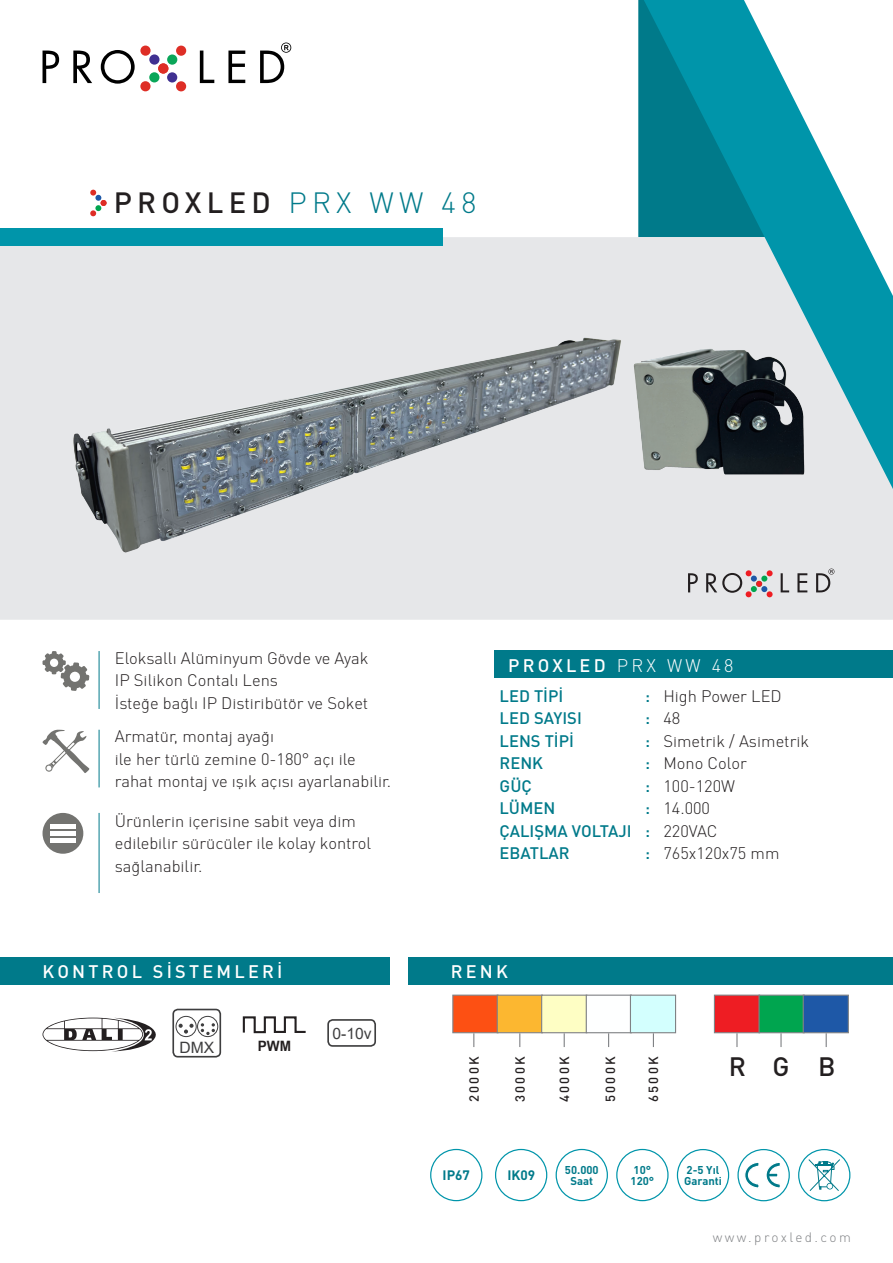
<style>
.page{position:relative;width:893px;height:1263px;background:#fff}
.page>*{position:absolute;margin:0;border:0;box-sizing:border-box;transform-origin:0 0}
.t1{font:500 28.95px "DIN Pro";letter-spacing:.18em;color:#231f20}
.t2{font:500 26.25px "DIN Pro";color:#231f20}
.t3{font:500 18px "DIN Pro";letter-spacing:.18em;color:#fff}
.t4{font:300 16.5px/22.5px "DIN Pro";color:#231f20}
.t5{font:500 16.5px "DIN Pro";color:#007a8a}
.t6{font:15.6px "Arial";color:#3e3e3f}
.t7{font:700 14.25px "Arial Narrow";color:#231f20;scale:1.16 1}
.t8{font:300 13.5px "DIN Pro";letter-spacing:.18em;color:#808285}
.t9{font:700 13.5px "DIN Pro";color:#007a8a}
.t10{font:500 13.2px "DIN Pro";letter-spacing:.18em;color:#231f20}
.t11{font:700 11.25px "DIN Pro";color:#007a8a}
.s1{font-weight:300;color:#007a8a}
.s2{font-weight:300}
</style>
<div class="page">
<svg style="left:43px;top:651px;width:46px;height:40px"></svg>
<hr style="left:99px;top:651px;width:1px;height:58px;background:#007a8a">
<svg style="left:42px;top:730px;width:47px;height:43px"></svg>
<hr style="left:99px;top:730px;width:1px;height:57px;background:#007a8a">
<div style="left:495px;top:651px;width:398px;height:27px;background:#007a8a"></div>
<div style="left:495px;top:1149px;width:52px;height:52px;border:1px solid #0095aa;border-radius:50%"></div>
<div style="left:430px;top:1149px;width:52px;height:52px;border:1px solid #0095aa;border-radius:50%"></div>
<div style="left:556px;top:1149px;width:52px;height:52px;border:1px solid #0095aa;border-radius:50%"></div>
<div style="left:616px;top:1149px;width:53px;height:52px;border:1px solid #0095aa;border-radius:50%"></div>
<div style="left:677px;top:1149px;width:52px;height:52px;border:1px solid #0095aa;border-radius:50%"></div>
<div style="left:737px;top:1149px;width:53px;height:52px;border:1px solid #0095aa;border-radius:50%"></div>
<svg style="left:745px;top:1162px;width:35px;height:26px"></svg>
<div style="left:798px;top:1149px;width:52px;height:52px;border:1px solid #0095aa;border-radius:50%"></div>
<svg style="left:808px;top:1159px;width:32px;height:32px"></svg>
<div style="left:0;top:957px;width:389px;height:27px;background:#007a8a"></div>
<svg style="left:242px;top:1016px;width:64px;height:18px"></svg>
<div style="left:176px;top:1016px;width:20px;height:21px;border:1px solid #3e3e3f;border-radius:50%"></div>
<div style="left:197px;top:1016px;width:21px;height:21px;border:1px solid #3e3e3f;border-radius:50%"></div>
<svg style="left:201px;top:1023px;width:14px;height:12px"></svg>
<svg style="left:179px;top:1024px;width:15px;height:9px"></svg>
<div style="left:172px;top:1009px;width:49px;height:48px;border:2px solid #3e3e3f;border-radius:5px"></div>
<div style="left:327px;top:1019px;width:49px;height:28px;border:2px solid #3e3e3f;border-radius:5px"></div>
<div style="left:43px;top:813px;width:40px;height:41px;background:#737370;border-radius:50%"></div>
<div style="left:50px;top:824px;width:26px;height:5px;background:#fff"></div>
<div style="left:50px;top:831px;width:26px;height:5px;background:#fff"></div>
<div style="left:50px;top:838px;width:26px;height:5px;background:#fff"></div>
<hr style="left:99px;top:813px;width:1px;height:80px;background:#007a8a">
<div style="left:408px;top:957px;width:485px;height:27px;background:#007a8a"></div>
<div style="left:452px;top:994px;width:46px;height:39px;background:#fd5013;border:1px solid #808285"></div>
<div style="left:497px;top:994px;width:46px;height:39px;background:#fcb730;border:1px solid #808285"></div>
<div style="left:541px;top:994px;width:46px;height:39px;background:#fefec4;border:1px solid #808285"></div>
<div style="left:714px;top:994px;width:46px;height:39px;background:#ee1d23;border:1px solid #808285"></div>
<div style="left:586px;top:994px;width:46px;height:39px;background:#feffff;border:1px solid #808285"></div>
<div style="left:758px;top:994px;width:47px;height:39px;background:#00a54f;border:1px solid #808285"></div>
<div style="left:630px;top:994px;width:46px;height:39px;background:#d3fffe;border:1px solid #808285"></div>
<div style="left:803px;top:994px;width:46px;height:39px;background:#1e58a7;border:1px solid #808285"></div>
<svg style="left:473px;top:1033px;width:1px;height:14px"></svg>
<svg style="left:519px;top:1033px;width:1px;height:14px"></svg>
<svg style="left:564px;top:1033px;width:1px;height:14px"></svg>
<svg style="left:608px;top:1033px;width:1px;height:14px"></svg>
<svg style="left:653px;top:1033px;width:1px;height:14px"></svg>
<svg style="left:736px;top:1033px;width:1px;height:14px"></svg>
<svg style="left:780px;top:1033px;width:2px;height:14px"></svg>
<svg style="left:826px;top:1033px;width:1px;height:14px"></svg>
<svg style="left:638px;top:0;width:6px;height:237px"></svg>
<div style="left:0;top:237px;width:893px;height:383px;background:#e6e7e9"></div>
<svg style="left:644px;top:0;width:249px;height:489px"></svg>
<svg style="left:90px;top:190px;width:17px;height:26px"></svg>
<div style="left:0;top:228px;width:442px;height:17px;background:#0095aa"></div>
<svg style="left:688px;top:568px;width:146px;height:29px;background:#c6c3c5"></svg>
<img style="left:65px;top:325px;width:750px;height:239px">
<svg style="left:43px;top:1017px;width:113px;height:35px"></svg>
<div style="left:176px;top:81px;width:10px;height:10px;background:#de2e26;border-radius:50%"></div>
<div style="left:140px;top:81px;width:11px;height:10px;background:#de2e26;border-radius:50%"></div>
<svg style="left:43px;top:43px;width:248px;height:41px"></svg>
<p class="t1" style="left:114px;top:183px;width:364px">PROXLED <span class="s1">PRX WW 48</span></p>
<p class="t4" style="left:115px;top:646px;width:255px">Eloksallı Alüminyum Gövde ve Ayak</p>
<p class="t4" style="left:115px;top:669px;width:165px">IP Silikon Contalı Lens</p>
<p class="t4" style="left:115px;top:691px;width:255px">İsteğe bağlı IP Distiribütör ve Soket</p>
<p class="t4" style="left:115px;top:725px;width:161px">Armatür, montaj ayağı</p>
<p class="t4" style="left:115px;top:747px;width:242px">ile her türlü zemine 0-180° açı ile</p>
<p class="t4" style="left:115px;top:770px;width:278px">rahat montaj ve ışık açısı ayarlanabilir.</p>
<p class="t4" style="left:115px;top:809px;width:258px">Ürünlerin içerisine sabit veya dim edilebilir sürücüler ile kolay kontrol sağlanabilir.</p>
<p class="t3" style="left:508px;top:654px;width:227px">PROXLED <span class="s2">PRX WW 48</span></p>
<p class="t5" style="left:500px;top:685px;width:65px">LED TİPİ</p>
<p class="t5" style="left:645px;top:685px;width:6px">:</p>
<p class="t5" style="left:500px;top:708px;width:84px">LED SAYISI</p>
<p class="t5" style="left:645px;top:708px;width:6px">:</p>
<p class="t5" style="left:500px;top:730px;width:76px">LENS TİPİ</p>
<p class="t5" style="left:645px;top:730px;width:6px">:</p>
<p class="t5" style="left:500px;top:753px;width:45px">RENK</p>
<p class="t5" style="left:645px;top:753px;width:6px">:</p>
<p class="t5" style="left:500px;top:775px;width:34px">GÜÇ</p>
<p class="t5" style="left:645px;top:775px;width:6px">:</p>
<p class="t5" style="left:500px;top:798px;width:57px">LÜMEN</p>
<p class="t5" style="left:645px;top:798px;width:6px">:</p>
<p class="t5" style="left:500px;top:820px;width:152px">ÇALIŞMA VOLTAJI :</p>
<p class="t5" style="left:500px;top:843px;width:72px">EBATLAR</p>
<p class="t5" style="left:645px;top:843px;width:6px">:</p>
<p class="t4" style="left:663px;top:684px;width:120px">High Power LED</p>
<p class="t4" style="left:663px;top:707px;width:18px">48</p>
<p class="t4" style="left:663px;top:729px;width:147px">Simetrik / Asimetrik</p>
<p class="t4" style="left:663px;top:752px;width:85px">Mono Color</p>
<p class="t4" style="left:663px;top:774px;width:73px">100-120W</p>
<p class="t4" style="left:663px;top:797px;width:48px">14.000</p>
<p class="t4" style="left:663px;top:819px;width:56px">220VAC</p>
<p class="t4" style="left:663px;top:842px;width:118px">765x120x75 mm</p>
<p class="t3" style="left:43px;top:960px;width:241px">KONTROL SİSTEMLERİ</p>
<p class="t6" style="left:180px;top:1037px;width:36px">DMX</p>
<p class="t7" style="left:258px;top:1035px;width:30px">PWM</p>
<p class="t6" style="left:332px;top:1022px;width:41px">0-10v</p>
<p class="t3" style="left:451px;top:960px;width:59px">RENK</p>
<p class="t10" style="left:466px;top:1102px;width:48px;rotate:-90deg">2000K</p>
<p class="t10" style="left:511px;top:1102px;width:48px;rotate:-90deg">3000K</p>
<p class="t10" style="left:556px;top:1102px;width:48px;rotate:-90deg">4000K</p>
<p class="t10" style="left:602px;top:1102px;width:48px;rotate:-90deg">5000K</p>
<p class="t2" style="left:729px;top:1049px;width:19px">R</p>
<p class="t2" style="left:772px;top:1049px;width:19px">G</p>
<p class="t2" style="left:818px;top:1049px;width:19px">B</p>
<p class="t10" style="left:645px;top:1102px;width:48px;rotate:-90deg">6500K</p>
<p class="t9" style="left:443px;top:1166px;width:29px">IP67</p>
<p class="t9" style="left:507px;top:1166px;width:29px">IK09</p>
<p class="t11" style="left:565px;top:1162px;width:35px">50.000</p>
<p class="t11" style="left:570px;top:1173px;width:24px">Saat</p>
<p class="t11" style="left:634px;top:1162px;width:19px">10°</p>
<p class="t11" style="left:631px;top:1173px;width:25px">120°</p>
<p class="t11" style="left:687px;top:1162px;width:34px">2-5 Yıl</p>
<p class="t11" style="left:684px;top:1173px;width:39px">Garanti</p>
<p class="t8" style="left:713px;top:1229px;width:140px">www.proxled.com</p>
</div>
